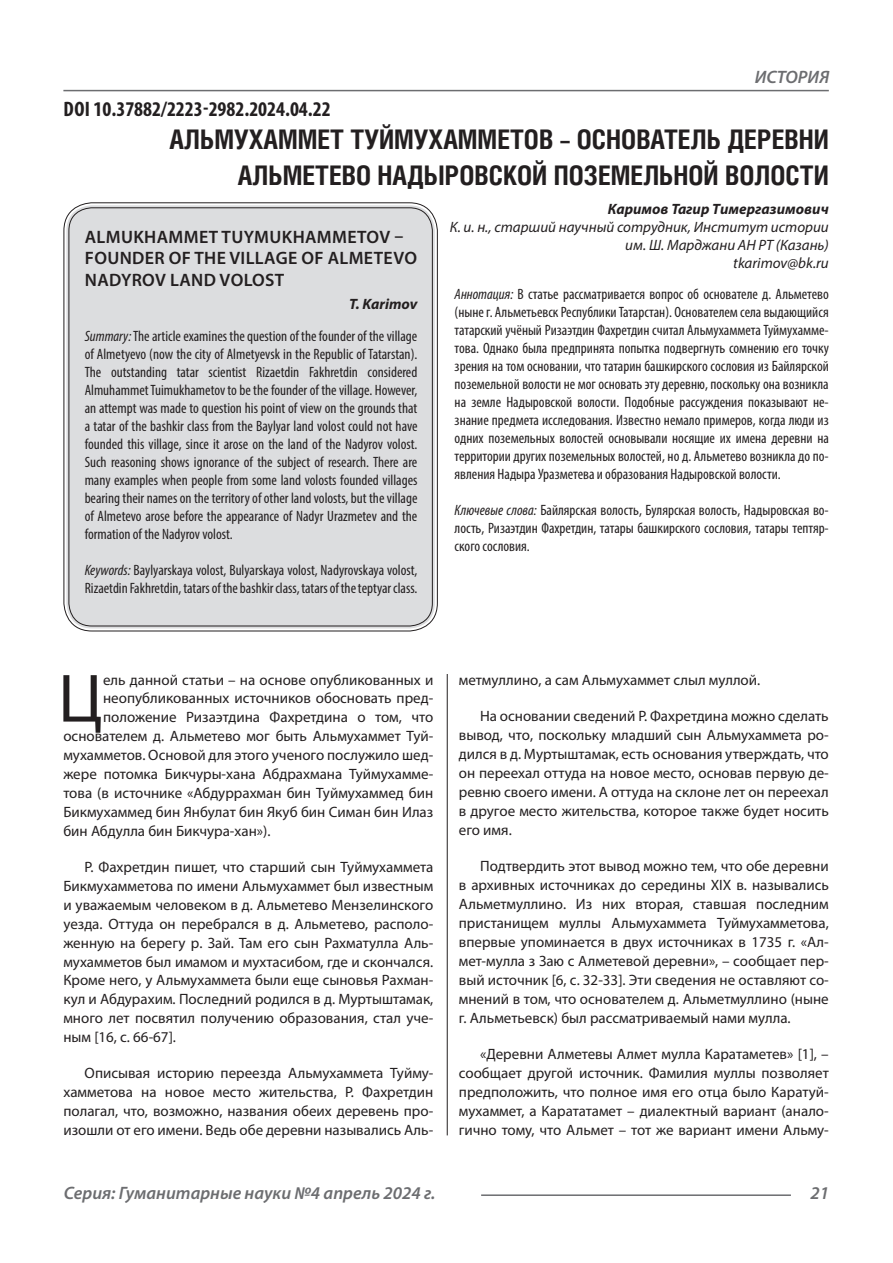
<style>
.page{position:relative;width:893px;height:1263px;background:#fff}
.page>*{position:absolute;margin:0;border:0;box-sizing:border-box;transform-origin:0 0}
.Статья_текст_первый{font:68.85px "Myriad Pro";color:#231f20}
.Статья_название{font:700 27px/36px "Helios Cond C";color:#231f20;text-align:right}
.ДОИ{font:700 condensed 21px "Myriad Pro";color:#231f20}
.Статья_название_англ{font:600 18px/21.6px "Myriad Pro";letter-spacing:.02em;color:#231f20}
.t1{font:italic 600 18px "Myriad Pro";color:#6c6d70}
.Статья_текст{font:15px/19px "Myriad Pro";color:#231f20;text-align:justify}
.Статья_аннотация_тек{font:condensed 15px/18px "Myriad Pro";color:#231f20;text-align:justify}
.Статья_аннотация_анг{font:condensed 15px/18px "Myriad Pro";color:#231f20;text-align:justify}
.Статья_текст_первый-2{font:15px "Myriad Pro";color:#231f20}
.Статья_автор_инфо{font:italic 15px/18px "Myriad Pro";color:#231f20;text-align:right}
.Статья_автор_инфо-2{font:italic 700 15px "Myriad Pro";color:#231f20}
.Статья_автор_англ{font:italic 700 15px "Myriad Pro";color:#231f20}
.s1{font-style:italic}
</style>
<div class="page">
<hr style="left:447px;top:128px;width:1px;height:1007px;background:#231f20">
<hr style="left:63px;top:90px;width:766px;height:1px;background:#6c6d70">
<hr style="left:481px;top:1194px;width:310px;height:2px;background:#6c6d70">
<div style="left:443px;top:128px;width:35px;height:546px;background:#fff"></div>
<div style="left:66px;top:205px;width:369px;height:423px;background:#dcdddf;border-radius:26px"></div>
<p class="ДОИ" style="left:64px;top:96px;width:269px">DOI 10.37882/2223-2982.2024.04.22</p>
<p class="t1" style="left:755px;top:66px;width:76px">ИСТОРИЯ</p>
<p class="Статья_название" style="left:170px;top:121px;width:661px">АЛЬМУХАММЕТ ТУЙМУХАММЕТОВ – ОСНОВАТЕЛЬ ДЕРЕВНИ<br>АЛЬМЕТЕВО НАДЫРОВСКОЙ ПОЗЕМЕЛЬНОЙ ВОЛОСТИ</p>
<p class="Статья_автор_инфо-2" style="left:608px;top:199px;width:223px">Каримов Тагир Тимергазимович</p>
<p class="Статья_автор_инфо" style="left:450px;top:217px;width:380px">К. и. н., старший научный сотрудник, Институт истории им. Ш. Марджани АН РТ (Казань)</p>
<p class="Статья_автор_инфо" style="left:733px;top:253px;width:97px">tkarimov@bk.ru</p>
<p class="Статья_аннотация_тек" style="left:455px;top:285px;width:376px"><span class="s1">Аннотация:</span> В статье рассматривается вопрос об основателе д. Альметево (ныне г. Альметьевск Республики Татарстан). Основателем села выдающийся татарский учёный Ризаэтдин Фахретдин считал Альмухаммета Туймухамме&shy;това. Однако была предпринята попытка подвергнуть сомнению его точку зрения на том основании, что татарин башкирского сословия из Байлярской поземельной волости не мог основать эту деревню, поскольку она возникла на земле Надыровской волости. Подобные рассуждения показывают не&shy;знание предмета исследования. Известно немало примеров, когда люди из одних поземельных волостей основывали носящие их имена деревни на территории других поземельных волостей, но д. Альметево возникла до по&shy;явления Надыра Уразметева и образования Надыровской волости.</p>
<p class="Статья_аннотация_тек" style="left:455px;top:501px;width:376px"><span class="s1">Ключевые слова:</span> Байлярская волость, Булярская волость, Надыровская во&shy;лость, Ризаэтдин Фахретдин, татары башкирского сословия, татары тептяр&shy;ского сословия.</p>
<p class="Статья_название_англ" style="left:85px;top:226px;width:334px">ALMUKHAMMET TUYMUKHAMMETOV –<br>FOUNDER OF THE VILLAGE OF ALMETEVO<br>NADYROV LAND VOLOST</p>
<p class="Статья_автор_англ" style="left:349px;top:294px;width:70px">T. Karimov</p>
<p class="Статья_аннотация_анг" style="left:85px;top:327px;width:334px"><span class="s1">Summary:</span> The article examines the question of the founder of the village of Almetyevo (now the city of Almetyevsk in the Republic of Tatarstan).<br>The outstanding tatar scientist Rizaetdin Fakhretdin considered Almuhammet Tuimukhametov to be the founder of the village. However, an attempt was made to question his point of view on the grounds that a tatar of the bashkir class from the Baylyar land volost could not have founded this village, since it arose on the land of the Nadyrov volost.<br>Such reasoning shows ignorance of the subject of research. There are many examples when people from some land volosts founded villages bearing their names on the territory of other land volosts, but the village of Almetevo arose before the appearance of Nadyr Urazmetev and the formation of the Nadyrov volost.</p>
<p class="Статья_аннотация_анг" style="left:85px;top:561px;width:334px"><span class="s1">Keywords:</span> Baylyarskaya volost, Bulyarskaya volost, Nadyrovskaya volost,<br>Rizaetdin Fakhretdin, tatars of the bashkir class, tatars of the teptyar class.</p>
<p class="Статья_текст_первый" style="left:58px;top:656px;width:46px">Ц</p>
<p class="Статья_текст_первый-2" style="left:103px;top:671px;width:332px">ель данной статьи – на основе опубликованных и</p>
<p class="Статья_текст_первый-2" style="left:103px;top:689px;width:332px">неопубликованных источников обосновать пред-</p>
<p class="Статья_текст_первый-2" style="left:103px;top:707px;width:332px">положение Ризаэтдина Фахретдина о том, что</p>
<p class="Статья_текст_первый-2" style="left:63px;top:726px;width:371px">основателем д. Альметево мог быть Альмухаммет Туй-</p>
<p class="Статья_текст_первый-2" style="left:63px;top:745px;width:371px">мухамметов. Основой для этого ученого послужило шед-</p>
<p class="Статья_текст_первый-2" style="left:63px;top:764px;width:371px">жере потомка Бикчуры-хана Абдрахмана Туймухамме-</p>
<p class="Статья_текст_первый-2" style="left:63px;top:783px;width:371px">това (в источнике «Абдуррахман бин Туймухаммед бин</p>
<p class="Статья_текст_первый-2" style="left:63px;top:802px;width:371px">Бикмухаммед бин Янбулат бин Якуб бин Симан бин Илаз</p>
<p class="Статья_текст_первый-2" style="left:63px;top:821px;width:209px">бин Абдулла бин Бикчура-хан»).</p>
<p class="Статья_текст" style="left:63px;top:857px;width:371px;text-indent:21px">Р. Фахретдин пишет, что старший сын Туймухаммета Бикмухамметова по имени Альмухаммет был известным и уважаемым человеком в д. Альметево Мензелинского уезда. Оттуда он перебрался в д. Альметево, располо&shy;женную на берегу р. Зай. Там его сын Рахматулла Аль&shy;мухамметов был имамом и мухтасибом, где и скончался.<br>Кроме него, у Альмухаммета были еще сыновья Рахман&shy;кул и Абдурахим. Последний родился в д. Муртыштамак, много лет посвятил получению образования, стал уче&shy;ным [16, с. 66-67].</p>
<p class="Статья_текст" style="left:63px;top:1064px;width:371px;text-indent:21px">Описывая историю переезда Альмухаммета Туйму&shy;хамметова на новое место жительства, Р. Фахретдин полагал, что, возможно, названия обеих деревень про&shy;изошли от его имени. Ведь обе деревни назывались Аль-</p>
<p class="Статья_текст" style="left:459px;top:670px;width:303px">метмуллино, а сам Альмухаммет слыл муллой.</p>
<p class="Статья_текст" style="left:459px;top:706px;width:371px;text-indent:21px">На основании сведений Р. Фахретдина можно сделать вывод, что, поскольку младший сын Альмухаммета ро&shy;дился в д. Муртыштамак, есть основания утверждать, что он переехал оттуда на новое место, основав первую де&shy;ревню своего имени. А оттуда на склоне лет он переехал в другое место жительства, которое также будет носить его имя.</p>
<p class="Статья_текст" style="left:459px;top:856px;width:371px;text-indent:21px">Подтвердить этот вывод можно тем, что обе деревни в архивных источниках до середины XIX в. назывались Альметмуллино. Из них вторая, ставшая последним пристанищем муллы Альмухаммета Туймухамметова, впервые упоминается в двух источниках в 1735 г. «Ал&shy;мет-мулла з Заю с Алметевой деревни», – сообщает пер&shy;вый источник [6, с. 32-33]. Эти сведения не оставляют со&shy;мнений в том, что основателем д. Альметмуллино (ныне г. Альметьевск) был рассматриваемый нами мулла.</p>
<p class="Статья_текст" style="left:459px;top:1044px;width:371px;text-indent:21px">«Деревни Алметевы Алмет мулла Каратаметев» [1], – сообщает другой источник. Фамилия муллы позволяет предположить, что полное имя его отца было Каратуй&shy;мухаммет, а Карататамет – диалектный вариант (анало&shy;гично тому, что Альмет – тот же вариант имени Альму-</p>
<p class="t1" style="left:64px;top:1182px;width:373px">Серия: Гуманитарные науки №4 апрель 2024 г.</p>
<p class="t1" style="left:810px;top:1182px;width:20px">21</p>
</div>
